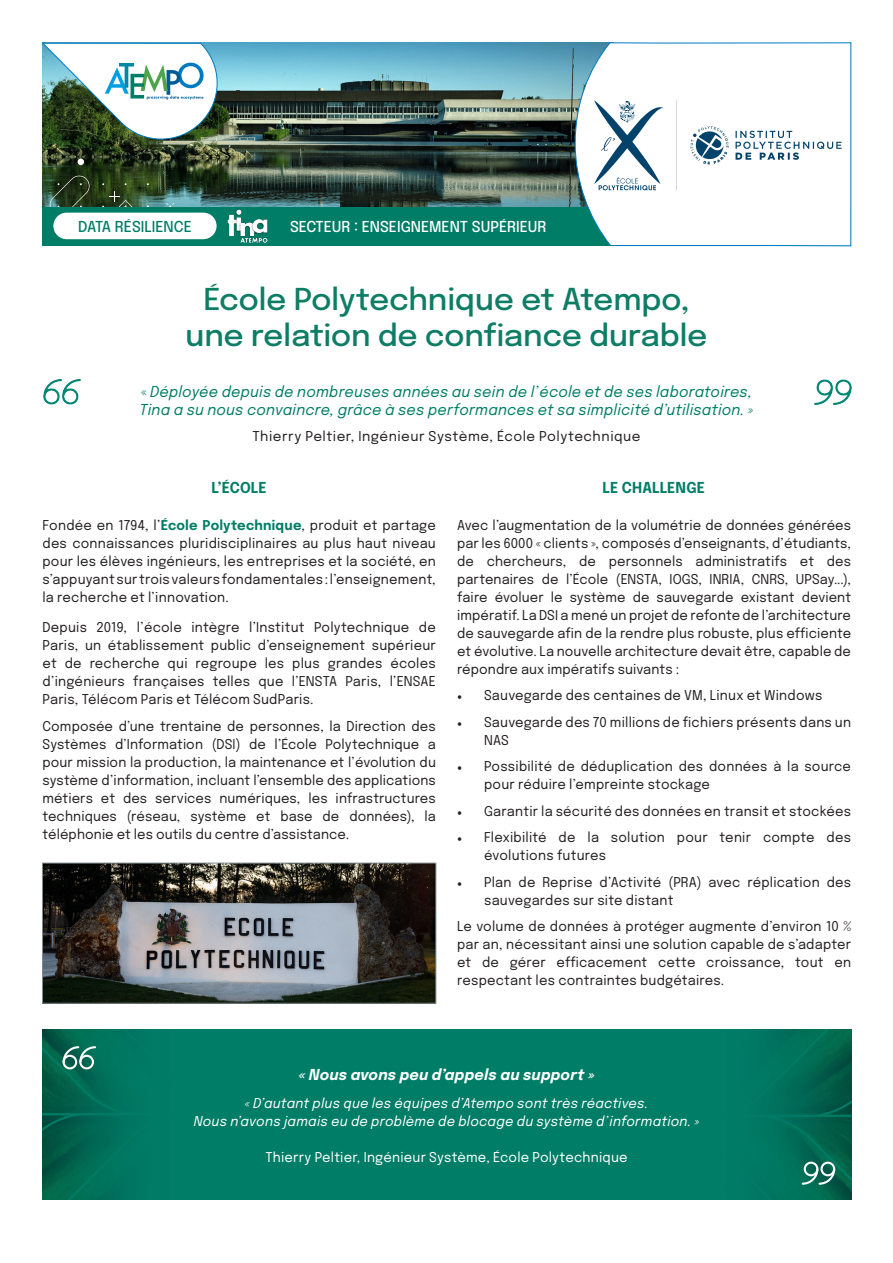
<style>
.page{position:relative;width:893px;height:1263px;background:#fff}
.page>*{position:absolute;margin:0;border:0;box-sizing:border-box;transform-origin:0 0}
.t1{font:500 30px/36px "Epilogue";letter-spacing:-.015em;color:#0e7d65;text-align:center;scale:1.05 1}
.t2{font:italic 15px/18px "Epilogue";letter-spacing:.015em;color:#007d67}
.t3{font:italic 700 15px "Epilogue";letter-spacing:.01em;color:#fff}
.t4{font:500 15px "Epilogue";color:#fff}
.t5{font:700 15px "Epilogue";letter-spacing:.005em;color:#007d67;scale:.96 1}
.t6{font:500 15px "Epilogue";color:#007d67}
.t7{font:13.5px/18px "Epilogue";letter-spacing:.015em;color:#231f20;text-align:justify}
.t8{font:italic 13.5px/18px "Epilogue";letter-spacing:.02em;color:#fff;text-align:center}
.t9{font:13.5px "Epilogue";letter-spacing:.02em;color:#fff}
.t10{font:13.5px "Epilogue";letter-spacing:.04em;color:#231f20}
.s1{font-style:normal}
.s2{font-weight:700;color:#007d67}
.s3{font-family:"Minion Pro"}
</style>
<div class="page">
<img style="left:43px;top:43px;width:532px;height:164px">
<img style="left:43px;top:1029px;width:808px;height:170px">
<svg style="left:78px;top:159px;width:6px;height:6px"></svg>
<svg style="left:102px;top:191px;width:30px;height:16px"></svg>
<svg style="left:50px;top:175px;width:39px;height:32px"></svg>
<svg style="left:166px;top:203px;width:8px;height:4px"></svg>
<div style="left:42px;top:207px;width:809px;height:39px;background:#007d67"></div>
<img style="left:42px;top:42px;width:181px;height:103px">
<svg style="left:575px;top:42px;width:276px;height:204px"></svg>
<svg style="left:594px;top:100px;width:248px;height:90px"></svg>
<div style="left:820px;top:1162px;width:15px;height:14px;border:2px solid #fff;border-radius:50%"></div>
<div style="left:804px;top:1162px;width:14px;height:14px;border:2px solid #fff;border-radius:50%"></div>
<svg style="left:801px;top:1167px;width:35px;height:18px"></svg>
<img style="left:815px;top:380px;width:36px;height:25px">
<img style="left:44px;top:380px;width:36px;height:25px">
<div style="left:63px;top:1055px;width:14px;height:14px;border:2px solid #fff;border-radius:50%"></div>
<div style="left:79px;top:1055px;width:15px;height:14px;border:2px solid #fff;border-radius:50%"></div>
<svg style="left:62px;top:1046px;width:35px;height:18px"></svg>
<img style="left:44px;top:865px;width:390px;height:136px">
<div style="left:42px;top:863px;width:394px;height:140px;border:1px solid #828c8f"></div>
<img style="left:211px;top:194px;width:72px;height:49px">
<div style="left:53px;top:213px;width:164px;height:26px;background:#fff;border-radius:13px"></div>
<p class="t6" style="left:78px;top:216px;width:115px">DATA RÉSILIENCE</p>
<p class="t4" style="left:290px;top:215px;width:258px">SECTEUR : ENSEIGNEMENT SUPÉRIEUR</p>
<p class="t1" style="left:185px;top:280px;width:499px">École Polytechnique et Atempo, une relation de confiance durable</p>
<p class="t2" style="left:140px;top:381px;width:615px"><span class="s1">«</span> Déployée depuis de nombreuses années au sein de l’école et de ses laboratoires,<br>Tina a su nous convaincre, grâce à ses performances et sa simplicité d’utilisation. »</p>
<p class="t10" style="left:252px;top:427px;width:390px">Thierry Peltier, Ingénieur Système, École Polytechnique</p>
<p class="t5" style="left:212px;top:477px;width:59px">L’ÉCOLE</p>
<p class="t7" style="left:43px;top:515px;width:395px">Fondée en 1794, l’<span class="s2">École Polytechnique</span>, produit et partage des connaissances pluridisciplinaires au plus haut niveau pour les élèves ingénieurs, les entreprises et la société, en s’appuyant sur trois valeurs fondamentales : l’enseignement, la recherche et l’innovation.</p>
<p class="t7" style="left:43px;top:618px;width:395px">Depuis 2019, l’école intègre l’Institut Polytechnique de Paris, un établissement public d’enseignement supérieur et de recherche qui regroupe les plus grandes écoles d’ingénieurs françaises telles que l’ENSTA Paris, l’ENSAE Paris, Télécom Paris et Télécom SudParis.</p>
<p class="t7" style="left:43px;top:716px;width:395px">Composée d’une trentaine de personnes, la Direction des Systèmes d’Information (DSI) de l’École Polytechnique a pour mission la production, la maintenance et l’évolution du système d’information, incluant l’ensemble des applications métiers et des services numériques, les infrastructures techniques (réseau, système et base de données), la téléphonie et les outils du centre d’assistance.</p>
<p class="t5" style="left:602px;top:477px;width:109px">LE CHALLENGE</p>
<p class="t7" style="left:457px;top:515px;width:395px">Avec l’augmentation de la volumétrie de données générées par les 6000 « clients », composés d’enseignants, d’étudiants, de chercheurs, de personnels administratifs et des partenaires de l’École (ENSTA, IOGS, INRIA, CNRS, UPSay...), faire évoluer le système de sauvegarde existant devient impératif. La DSI a mené un projet de refonte de l’architecture de sauvegarde afin de la rendre plus robuste, plus efficiente et évolutive. La nouvelle architecture devait être, capable de répondre aux impératifs suivants :</p>
<p class="t7" style="left:457px;top:685px;width:367px"><span class="s3">•</span> Sauvegarde des centaines de VM, Linux et Windows</p>
<p class="t7" style="left:484px;top:712px;width:368px;text-indent:-27px"><span class="s3">•</span> Sauvegarde des 70 millions de fichiers présents dans un<br>NAS</p>
<p class="t7" style="left:484px;top:756px;width:368px;text-indent:-27px"><span class="s3">•</span> Possibilité de déduplication des données à la source pour réduire l’empreinte stockage</p>
<p class="t7" style="left:457px;top:801px;width:395px"><span class="s3">•</span> Garantir la sécurité des données en transit et stockées</p>
<p class="t7" style="left:484px;top:827px;width:368px;text-indent:-27px"><span class="s3">•</span> Flexibilité de la solution pour tenir compte des évolutions futures</p>
<p class="t7" style="left:484px;top:872px;width:368px;text-indent:-27px"><span class="s3">•</span> Plan de Reprise d’Activité (PRA) avec réplication des sauvegardes sur site distant</p>
<p class="t7" style="left:457px;top:917px;width:395px">Le volume de données à protéger augmente d’environ 10 % par an, nécessitant ainsi une solution capable de s’adapter et de gérer efficacement cette croissance, tout en respectant les contraintes budgétaires.</p>
<p class="t3" style="left:299px;top:1063px;width:297px">« Nous avons peu d’appels au support »</p>
<p class="t8" style="left:194px;top:1094px;width:507px">« D’autant plus que les équipes d’Atempo sont très réactives.<br>Nous n’avons jamais eu de problème de blocage du système d’information. »</p>
<p class="t9" style="left:265px;top:1147px;width:364px">Thierry Peltier, Ingénieur Système, École Polytechnique</p>
</div>
